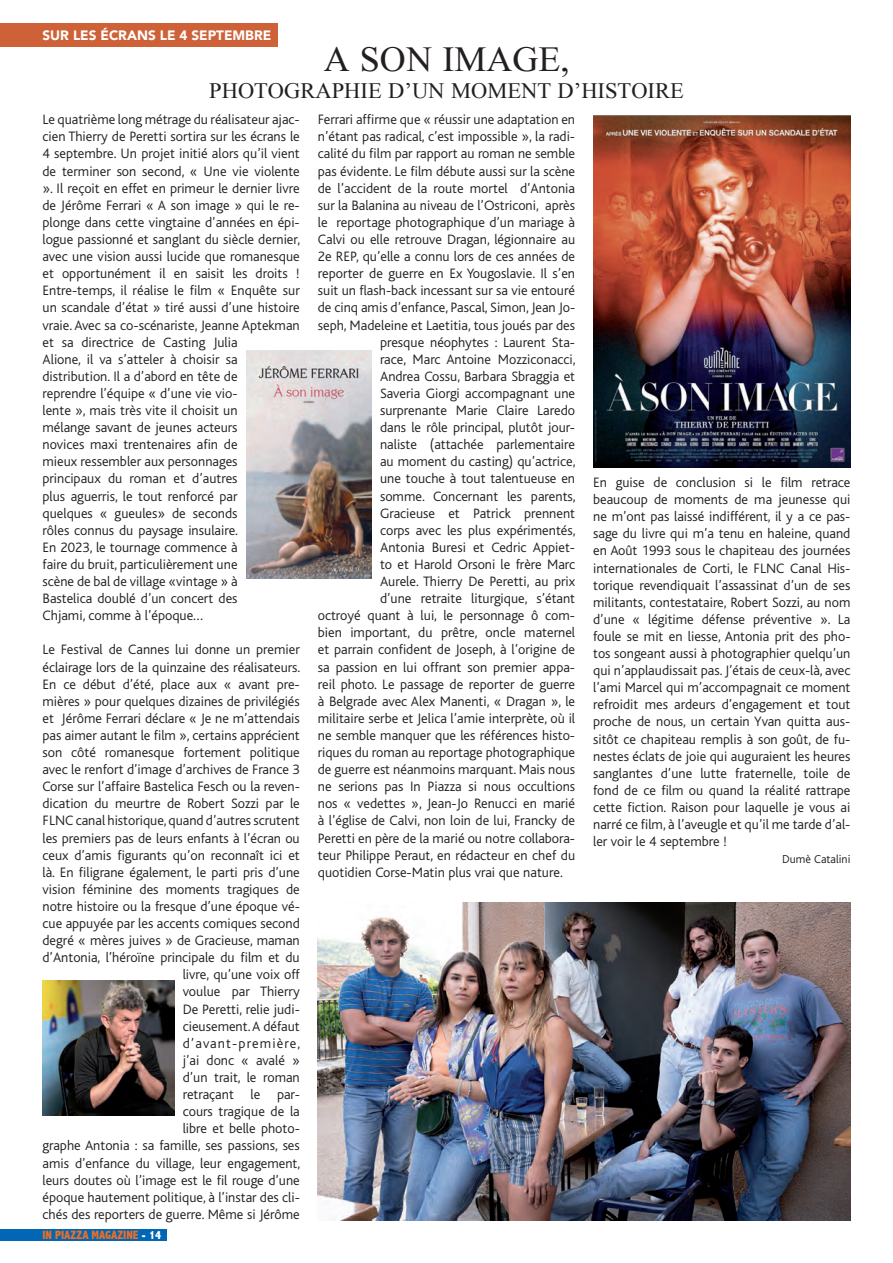
<style>
.page{position:relative;width:893px;height:1263px;background:#fff}
.page>*{position:absolute;margin:0;border:0;box-sizing:border-box;transform-origin:0 0}
.t1{font:36px "Doulos SIL";color:#231f20}
.t2{font:22.5px "Doulos SIL";color:#231f20}
.t3{font:300 14.25px/17.1px "Bliss";color:#231f20}
.t4{font:900 13.5px "Avenir";color:#fff}
.t5{font:800 condensed 12px "Abadi";color:#f36e21}
.t6{font:300 12px "Bliss";color:#231f20}
.s1{color:#fff}
</style>
<div class="page">
<div style="left:0;top:23px;width:278px;height:24px;background:#cf6138"></div>
<div style="left:0;top:1229px;width:167px;height:11px;background:#0166b3"></div>
<img style="left:593px;top:115px;width:257px;height:353px">
<img style="left:43px;top:980px;width:131px;height:135px">
<img style="left:318px;top:903px;width:532px;height:317px">
<img style="left:246px;top:350px;width:126px;height:228px">
<p class="t4" style="left:43px;top:27px;width:230px">SUR LES ÉCRANS LE 4 SEPTEMBRE</p>
<h1 class="t1" style="left:324px;top:38px;width:247px">A SON IMAGE,</h1>
<h2 class="t2" style="left:209px;top:77px;width:476px">PHOTOGRAPHIE D’UN MOMENT D’HISTOIRE</h2>
<p class="t3" style="left:43px;top:111px;width:259px">Le quatrième long métrage du réalisateur ajac&shy;cien Thierry de Peretti sortira sur les écrans le 4 septembre. Un projet initié alors qu’il vient de terminer son second, « Une vie violente ». Il reçoit en effet en primeur le dernier livre de Jérôme Ferrari « A son image » qui le re&shy;plonge dans cette vingtaine d’années en épi&shy;logue passionné et sanglant du siècle dernier, avec une vision aussi lucide que romanesque et opportunément il en saisit les droits !<br>Entre-temps, il réalise le film « Enquête sur un scandale d’état » tiré aussi d’une histoire vraie. Avec sa co-scénariste, Jeanne Aptekman et sa directrice de Casting Julia<br>Alione, il va s’atteler à choisir sa distribution. Il a d’abord en tête de<br>reprendre l’équipe « d’une vie vio-<br>lente », mais très vite il choisit un<br>mélange savant de jeunes acteurs<br>novices maxi trentenaires afin de<br>mieux ressembler aux personnages<br>principaux du roman et d’autres<br>plus aguerris, le tout renforcé par<br>quelques « gueules» de seconds<br>rôles connus du paysage insulaire.<br>En 2023, le tournage commence à<br>faire du bruit, particulièrement une<br>scène de bal de village «vintage » à<br>Bastelica doublé d’un concert des<br>Chjami, comme à l’époque…</p>
<p class="t3" style="left:43px;top:641px;width:259px;text-align:right">Le Festival de Cannes lui donne un premier éclairage lors de la quinzaine des réalisateurs.<br>En ce début d’été, place aux « avant pre&shy;mières » pour quelques dizaines de privilégiés et Jérôme Ferrari déclare « Je ne m’attendais pas aimer autant le film », certains apprécient son côté romanesque fortement politique avec le renfort d’image d’archives de France 3<br>Corse sur l’affaire Bastelica Fesch ou la reven&shy;dication du meurtre de Robert Sozzi par le FLNC canal historique, quand d’autres scrutent les premiers pas de leurs enfants à l’écran ou ceux d’amis figurants qu’on reconnaît ici et là. En filigrane également, le parti pris d’une vision féminine des moments tragiques de notre histoire ou la fresque d’une époque vé&shy;cue appuyée par les accents comiques second degré « mères juives » de Gracieuse, maman d’Antonia, l’héroïne principale du film et du livre, qu’une voix off<br>voulue par Thierry<br>De Peretti, relie judi-<br>cieusement. A défaut<br>d’avant-première,<br>j’ai donc « avalé »<br>d’un trait, le roman<br>retraçant le par-<br>cours tragique de la<br>libre et belle photo-<br>graphe Antonia : sa famille, ses passions, ses amis d’enfance du village, leur engagement, leurs doutes où l’image est le fil rouge d’une époque hautement politique, à l’instar des cli&shy;chés des reporters de guerre. Même si Jérôme</p>
<p class="t5" style="left:43px;top:1228px;width:120px">IN PIAZZA MAGAZINE <span class="s1">- 14</span></p>
<p class="t3" style="left:318px;top:111px;width:259px">Ferrari affirme que « réussir une adaptation en</p>
<p class="t3" style="left:318px;top:128px;width:259px">n’étant pas radical, c’est impossible », la radi-</p>
<p class="t3" style="left:318px;top:146px;width:259px">calité du film par rapport au roman ne semble</p>
<p class="t3" style="left:318px;top:163px;width:259px">pas évidente. Le film débute aussi sur la scène</p>
<p class="t3" style="left:318px;top:180px;width:259px">de l’accident de la route mortel d’Antonia</p>
<p class="t3" style="left:318px;top:197px;width:259px">sur la Balanina au niveau de l’Ostriconi, après</p>
<p class="t3" style="left:318px;top:214px;width:259px">le reportage photographique d’un mariage à</p>
<p class="t3" style="left:318px;top:231px;width:259px">Calvi ou elle retrouve Dragan, légionnaire au</p>
<p class="t3" style="left:318px;top:248px;width:259px">2e REP, qu’elle a connu lors de ces années de</p>
<p class="t3" style="left:318px;top:265px;width:259px">reporter de guerre en Ex Yougoslavie. Il s’en</p>
<p class="t3" style="left:318px;top:282px;width:259px">suit un flash-back incessant sur sa vie entouré</p>
<p class="t3" style="left:318px;top:299px;width:259px">de cinq amis d’enfance, Pascal, Simon, Jean Jo-</p>
<p class="t3" style="left:318px;top:317px;width:259px">seph, Madeleine et Laetitia, tous joués par des</p>
<p class="t3" style="left:380px;top:334px;width:197px">presque néophytes : Laurent Sta-</p>
<p class="t3" style="left:380px;top:351px;width:197px">race, Marc Antoine Mozziconacci,</p>
<p class="t3" style="left:380px;top:368px;width:197px">Andrea Cossu, Barbara Sbraggia et</p>
<p class="t3" style="left:380px;top:385px;width:197px">Saveria Giorgi accompagnant une</p>
<p class="t3" style="left:380px;top:402px;width:197px">surprenante Marie Claire Laredo</p>
<p class="t3" style="left:380px;top:419px;width:197px">dans le rôle principal, plutôt jour-</p>
<p class="t3" style="left:380px;top:436px;width:197px">naliste (attachée parlementaire</p>
<p class="t3" style="left:380px;top:453px;width:197px">au moment du casting) qu’actrice,</p>
<p class="t3" style="left:380px;top:470px;width:197px">une touche à tout talentueuse en</p>
<p class="t3" style="left:380px;top:488px;width:197px">somme. Concernant les parents,</p>
<p class="t3" style="left:380px;top:505px;width:197px">Gracieuse et Patrick prennent</p>
<p class="t3" style="left:380px;top:522px;width:197px">corps avec les plus expérimentés,</p>
<p class="t3" style="left:380px;top:539px;width:197px">Antonia Buresi et Cedric Appiet-</p>
<p class="t3" style="left:380px;top:556px;width:197px">to et Harold Orsoni le frère Marc</p>
<p class="t3" style="left:380px;top:573px;width:197px">Aurele. Thierry De Peretti, au prix</p>
<p class="t3" style="left:380px;top:590px;width:197px">d’une retraite liturgique, s’étant</p>
<p class="t3" style="left:318px;top:607px;width:259px">octroyé quant à lui, le personnage ô com-</p>
<p class="t3" style="left:318px;top:624px;width:259px">bien important, du prêtre, oncle maternel</p>
<p class="t3" style="left:318px;top:641px;width:259px">et parrain confident de Joseph, à l’origine de</p>
<p class="t3" style="left:318px;top:659px;width:259px">sa passion en lui offrant son premier appa-</p>
<p class="t3" style="left:318px;top:676px;width:259px">reil photo. Le passage de reporter de guerre</p>
<p class="t3" style="left:318px;top:693px;width:259px">à Belgrade avec Alex Manenti, « Dragan », le</p>
<p class="t3" style="left:318px;top:710px;width:259px">militaire serbe et Jelica l’amie interprète, où il</p>
<p class="t3" style="left:318px;top:727px;width:259px">ne semble manquer que les références histo-</p>
<p class="t3" style="left:318px;top:744px;width:259px">riques du roman au reportage photographique</p>
<p class="t3" style="left:318px;top:761px;width:259px">de guerre est néanmoins marquant. Mais nous</p>
<p class="t3" style="left:318px;top:778px;width:259px">ne serions pas In Piazza si nous occultions</p>
<p class="t3" style="left:318px;top:795px;width:259px">nos « vedettes », Jean-Jo Renucci en marié</p>
<p class="t3" style="left:318px;top:812px;width:259px">à l’église de Calvi, non loin de lui, Francky de</p>
<p class="t3" style="left:318px;top:830px;width:259px">Peretti en père de la marié ou notre collabora-</p>
<p class="t3" style="left:318px;top:847px;width:259px">teur Philippe Peraut, en rédacteur en chef du</p>
<p class="t3" style="left:318px;top:864px;width:246px">quotidien Corse-Matin plus vrai que nature.</p>
<p class="t3" style="left:593px;top:474px;width:259px;text-align:justify">En guise de conclusion si le film retrace beaucoup de moments de ma jeunesse qui ne m’ont pas laissé indifférent, il y a ce pas&shy;sage du livre qui m’a tenu en haleine, quand en Août 1993 sous le chapiteau des journées internationales de Corti, le FLNC Canal His&shy;torique revendiquait l’assassinat d’un de ses militants, contestataire, Robert Sozzi, au nom d’une « légitime défense préventive ». La foule se mit en liesse, Antonia prit des pho&shy;tos songeant aussi à photographier quelqu’un qui n’applaudissait pas. J’étais de ceux-là, avec l’ami Marcel qui m’accompagnait ce moment refroidit mes ardeurs d’engagement et tout proche de nous, un certain Yvan quitta aus&shy;sitôt ce chapiteau remplis à son goût, de fu&shy;nestes éclats de joie qui auguraient les heures sanglantes d’une lutte fraternelle, toile de fond de ce film ou quand la réalité rattrape cette fiction. Raison pour laquelle je vous ai narré ce film, à l’aveugle et qu’il me tarde d’al&shy;ler voir le 4 septembre !</p>
<p class="t6" style="left:782px;top:852px;width:70px">Dumè Catalini</p>
</div>
